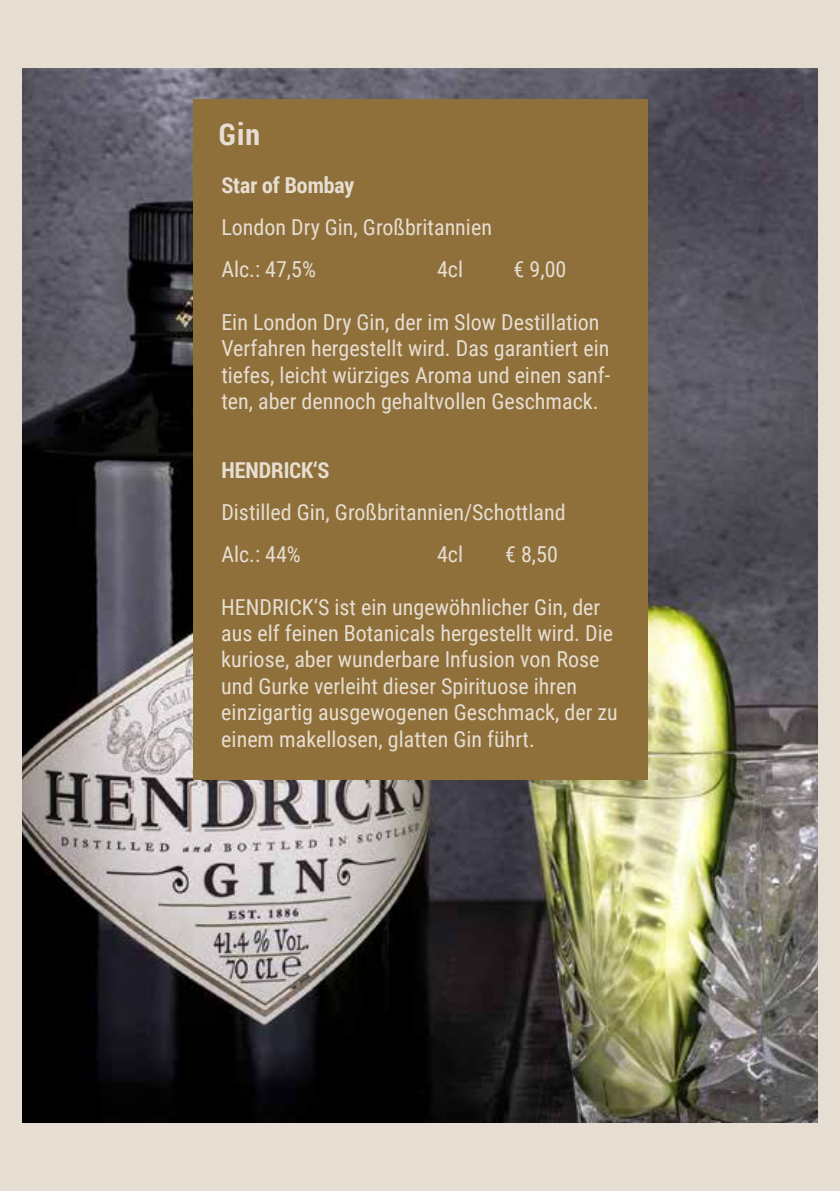
<style>
.page{position:relative;width:840px;height:1191px;background:#fff}
.page>*{position:absolute;margin:0;border:0;box-sizing:border-box;transform-origin:0 0}
.t1{font:700 30px "Roboto Condensed";color:#e6ded2}
.t2{font:22px/26.4px "Roboto Condensed";color:#e6ded2}
.t3{font:700 22px "Roboto Condensed";color:#e6ded2}
</style>
<div class="page">
<div style="left:0;top:0;width:839px;height:1191px;background:#e6ded2"></div>
<img style="left:23px;top:68px;width:793px;height:1055px">
<div style="left:193px;top:99px;width:453px;height:681px;background:#8f703b"></div>
<h1 class="t1" style="left:218px;top:113px;width:43px">Gin</h1>
<p class="t3" style="left:221px;top:170px;width:134px">Star of Bombay</p>
<p class="t2" style="left:221px;top:205px;width:272px;line-height:42px">London Dry Gin, Großbritannien<br>Alc.: 47,5%</p>
<p class="t2" style="left:437px;top:255px;width:28px">4cl</p>
<p class="t2" style="left:513px;top:255px;width:54px">€ 9,00</p>
<p class="t2" style="left:221px;top:308px;width:390px">Ein London Dry Gin, der im Slow Destillation Verfahren hergestellt wird. Das garantiert ein tiefes, leicht würziges Aroma und einen sanf&shy;ten, aber dennoch gehaltvollen Geschmack.</p>
<p class="t3" style="left:221px;top:454px;width:109px">HENDRICK‘S</p>
<p class="t2" style="left:221px;top:490px;width:345px;line-height:42px">Distilled Gin, Großbritannien/Schottland<br>Alc.: 44%</p>
<p class="t2" style="left:437px;top:540px;width:28px">4cl</p>
<p class="t2" style="left:505px;top:540px;width:54px">€ 8,50</p>
<p class="t2" style="left:221px;top:592px;width:398px">HENDRICK‘S ist ein ungewöhnlicher Gin, der aus elf feinen Botanicals hergestellt wird. Die kuriose, aber wunderbare Infusion von Rose und Gurke verleiht dieser Spirituose ihren einzigartig ausgewogenen Geschmack, der zu einem makellosen, glatten Gin führt.</p>
</div>
